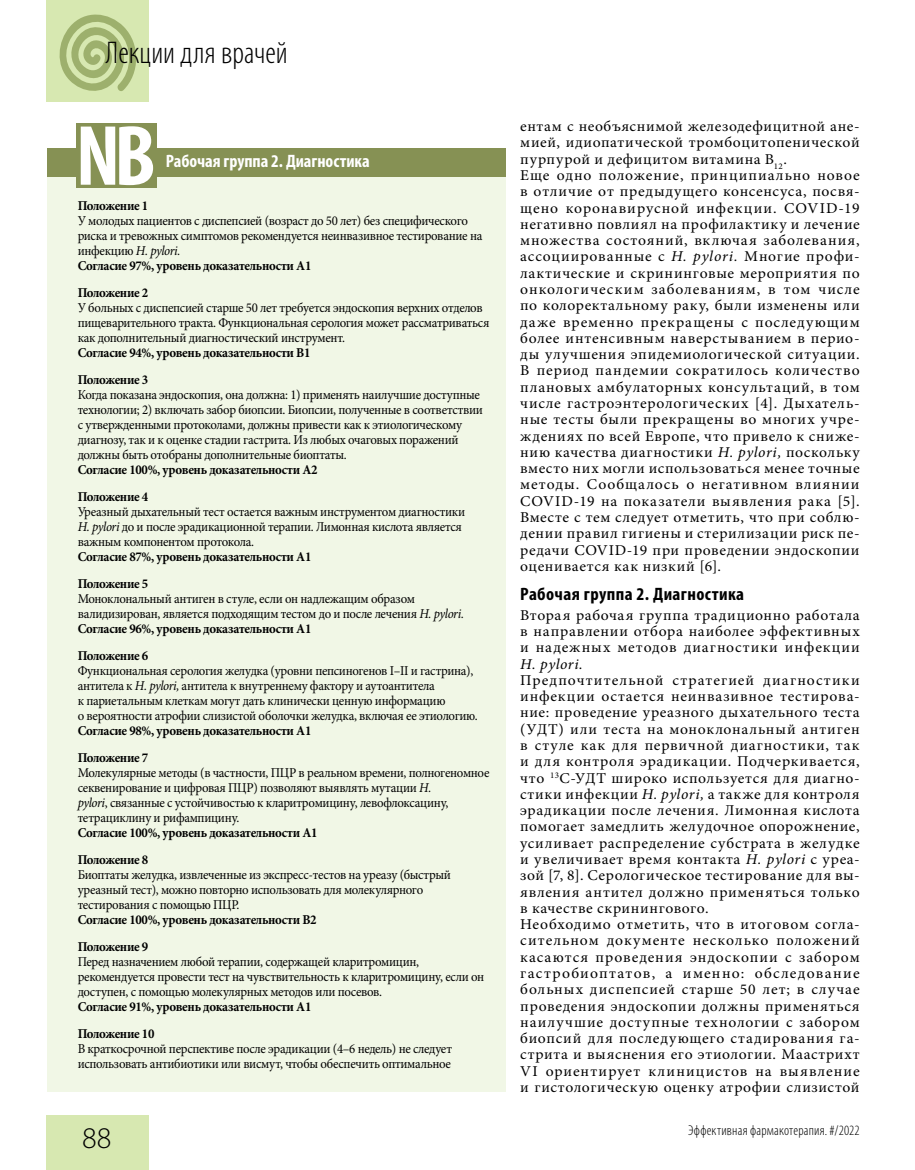
<style>
.page{position:relative;width:915px;height:1170px;background:#fff}
.page>*{position:absolute;margin:0;border:0;box-sizing:border-box;transform-origin:0 0}
.t1{font:700 condensed 86.25px "Myriad Pro";color:#fff}
.t2{font:300 condensed 31.5px "Myriad Pro";color:#000}
.t3{font:300 30px "Myriad Pro";color:#000}
.t4{font:700 condensed 18px "Myriad Pro";letter-spacing:.02em;color:#000;scale:1.04 1}
.t5{font:700 condensed 18px "Myriad Pro";color:#fff}
.t6{font:15px/16.4px "Minion Pro";letter-spacing:.05em;color:#000;scale:1.04 1}
.t7{font:italic 15px "Minion Pro";letter-spacing:.035em;color:#000;scale:1.04 1}
.t8{font:300 condensed 14.25px "Myriad Pro";letter-spacing:.015em;color:#000}
.t9{font:13.5px/15px "Minion Pro";letter-spacing:-.025em;color:#000;scale:.95 1}
.t10{font:700 13.5px/27px "Minion Pro";letter-spacing:-.025em;color:#000;scale:.95 1}
.s1{font-style:italic}
.s2{font-weight:700}
</style>
<div class="page">
<div style="left:47px;top:1114px;width:102px;height:55px;background:#d7e8b1"></div>
<div style="left:47px;top:0;width:102px;height:102px;background:#d7e8b1"></div>
<svg style="left:59px;top:14px;width:78px;height:77px"></svg>
<div style="left:47px;top:149px;width:458px;height:942px;background:#f1f7e6"></div>
<div style="left:47px;top:148px;width:458px;height:28px;background:#869154"></div>
<div style="left:76px;top:123px;width:80px;height:65px;background:#869154"></div>
<h2 class="t2" style="left:106px;top:34px;width:183px">Лекции для врачей</h2>
<h1 class="t1" style="left:76px;top:102px;width:82px">NB</h1>
<p class="t5" style="left:166px;top:150px;width:205px">Рабочая группа 2. Диагностика</p>
<p class="t10" style="left:78px;top:191px;width:76px">Положение 1</p>
<p class="t9" style="left:78px;top:213px;width:427px">У молодых пациентов с диспепсией (возраст до 50 лет) без специфического риска и тревожных симптомов рекомендуется неинвазивное тестирование на инфекцию <span class="s1">H. pylori.<br></span><span class="s2">Согласие 97%, уровень доказательности А1</span></p>
<p class="t10" style="left:78px;top:278px;width:76px">Положение 2</p>
<p class="t9" style="left:78px;top:300px;width:435px">У больных c диспепсией старше 50 лет требуется эндоскопия верхних отделов пищеварительного тракта. Функциональная серология может рассматриваться как дополнительный диагностический инструмент.</p>
<p class="t10" style="left:78px;top:338px;width:246px">Согласие 94%, уровень доказательности В1<br>Положение 3</p>
<p class="t9" style="left:78px;top:387px;width:428px">Когда показана эндоскопия, она должна: 1) применять наилучшие доступные технологии; 2) включать забор биопсии. Биопсии, полученные в соответствии с утвержденными протоколами, должны привести как к этиологическому диагнозу, так и к оценке стадии гастрита. Из любых очаговых поражений должны быть отобраны дополнительные биоптаты.</p>
<p class="t10" style="left:78px;top:455px;width:254px">Согласие 100%, уровень доказательности А2<br>Положение 4</p>
<p class="t9" style="left:78px;top:504px;width:409px">Уреазный дыхательный тест остается важным инструментом диагностики<br><span class="s1">H. pylori</span> до и после эрадикационной терапии. Лимонная кислота является важным компонентом протокола.</p>
<p class="t10" style="left:78px;top:542px;width:247px">Согласие 87%, уровень доказательности А1<br>Положение 5</p>
<p class="t9" style="left:78px;top:591px;width:408px">Моноклональный антиген в стуле, если он надлежащим образом валидизирован, является подходящим тестом до и после лечения <span class="s1">H. pylori.<br></span><span class="s2">Согласие 96%, уровень доказательности А1</span></p>
<p class="t10" style="left:78px;top:641px;width:76px">Положение 6</p>
<p class="t9" style="left:78px;top:663px;width:422px">Функциональная серология желудка (уровни пепсиногенов I–II и гастрина), антитела к <span class="s1">H. pylori,</span> антитела к внутреннему фактору и аутоантитела<br>к париетальным клеткам могут дать клинически ценную информацию<br>о вероятности атрофии слизистой оболочки желудка, включая ее этиологию.</p>
<p class="t10" style="left:78px;top:716px;width:247px">Согласие 98%, уровень доказательности А1<br>Положение 7</p>
<p class="t9" style="left:78px;top:765px;width:435px">Молекулярные методы (в частности, ПЦР в реальном времени, полногеномное секвенирование и цифровая ПЦР) позволяют выявлять мутации <span class="s1">H.<br>pylori</span>, связанные с устойчивостью к кларитромицину, левофлоксацину, тетрациклину и рифампицину.</p>
<p class="t10" style="left:78px;top:818px;width:254px">Согласие 100%, уровень доказательности А1<br>Положение 8</p>
<p class="t9" style="left:78px;top:867px;width:394px">Биоптаты желудка, извлеченные из экспресс-тестов на уреазу (быстрый уреазный тест), можно повторно использовать для молекулярного тестирования с помощью ПЦР.</p>
<p class="t10" style="left:78px;top:905px;width:253px">Согласие 100%, уровень доказательности В2<br>Положение 9</p>
<p class="t9" style="left:78px;top:954px;width:429px">Перед назначением любой терапии, содержащей кларитромицин, рекомендуется провести тест на чувствительность к кларитромицину, если он доступен, с помощью молекулярных методов или посевов.</p>
<p class="t10" style="left:78px;top:992px;width:247px">Согласие 91%, уровень доказательности А1<br>Положение 10</p>
<p class="t9" style="left:78px;top:1041px;width:395px">В краткосрочной перспективе после эрадикации (4–6 недель) не следует использовать антибиотики или висмут, чтобы обеспечить оптимальное</p>
<p class="t6" style="left:520px;top:118px;width:328px">ентам с необъяснимой железодефицитной ане&shy;мией, идиопатической тромбоцитопенической пурпурой и дефицитом витамина B<sub>12</sub>.<br>Еще одно положение, принципиально новое в отличие от предыдущего консенсуса, посвя&shy;щено коронавирусной инфекции. COVID-19 негативно повлиял на профилактику и лечение множества состояний, включая заболевания, ассоциированные с <span class="s1">H. pylori.</span> Многие профи&shy;лактические и скрининговые мероприятия по онкологическим заболеваниям, в том числе по колоректальному раку, были изменены или даже временно прекращены с последующим более интенсивным наверстыванием в перио&shy;ды улучшения эпидемиологической ситуации.<br>В период пандемии сократилось количество плановых амбулаторных консультаций, в том числе гастроэнтерологических [4]. Дыхатель&shy;ные тесты были прекращены во многих учре&shy;ждениях по всей Европе, что привело к сниже&shy;нию качества диагностики <span class="s1">H. pylori,</span> поскольку вместо них могли использоваться менее точные методы. Сообщалось о негативном влиянии COVID-19 на показатели выявления рака [5].<br>Вместе с тем следует отметить, что при соблю&shy;дении правил гигиены и стерилизации риск пе&shy;редачи CΟVID-19 при проведении эндоскопии оценивается как низкий [6].</p>
<p class="t4" style="left:520px;top:582px;width:217px">Рабочая группа 2. Диагностика</p>
<p class="t6" style="left:520px;top:606px;width:328px;text-align:justify">Вторая рабочая группа традиционно работала в направлении отбора наиболее эффективных и надежных методов диагностики инфекции</p>
<p class="t7" style="left:520px;top:653px;width:62px">H. pylori.</p>
<p class="t6" style="left:520px;top:672px;width:328px">Предпочтительной стратегией диагностики инфекции остается неинвазивное тестирова&shy;ние: проведение уреазного дыхательного теста (УДТ) или теста на моноклональный антиген в стуле как для первичной диагностики, так и для контроля эрадикации. Подчеркивается, что <sup>13</sup>C-УДТ широко используется для диагно&shy;стики инфекции <span class="s1">H. pylori,</span> а также для контроля эрадикации после лечения. Лимонная кислота помогает замедлить желудочное опорожнение, усиливает распределение субстрата в желудке и увеличивает время контакта <span class="s1">H. pylori</span> с уреа&shy;зой [7, 8]. Серологическое тестирование для вы&shy;явления антител должно применяться только в качестве скринингового.<br>Необходимо отметить, что в итоговом согла&shy;сительном документе несколько положений касаются проведения эндоскопии с забором гастробиоптатов, а именно: обследование больных диспепсией старше 50 лет; в случае проведения эндоскопии должны применяться наилучшие доступные технологии с забором биопсий для последующего стадирования га&shy;стрита и выяснения его этиологии. Маастрихт VI ориентирует клиницистов на выявление и гистологическую оценку атрофии слизистой</p>
<h3 class="t3" style="left:82px;top:1119px;width:31px">88</h3>
<p class="t8" style="left:688px;top:1121px;width:173px">Эффективная фармакотерапия. #/2022</p>
</div>
